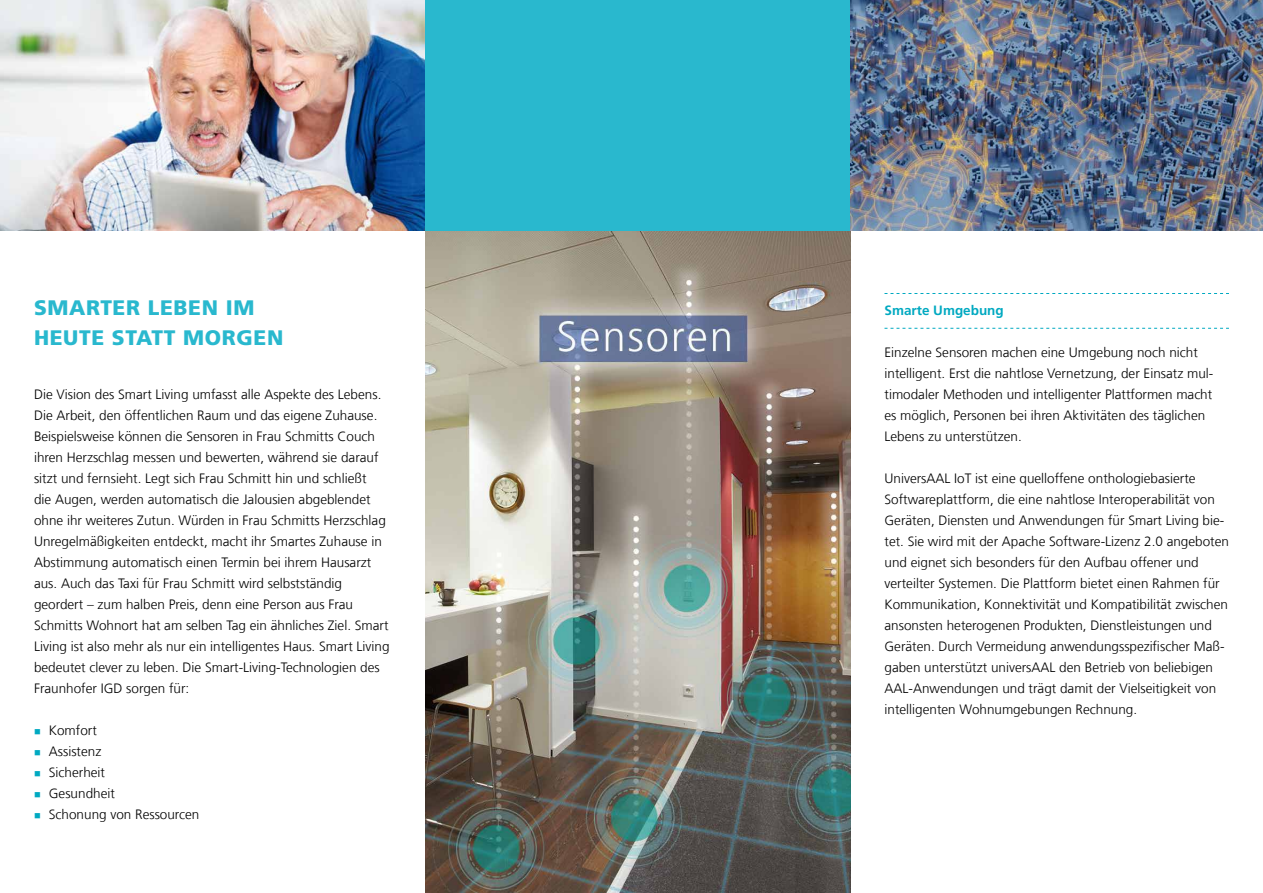
<style>
.page{position:relative;width:1263px;height:893px;background:#fff}
.page>*{position:absolute;margin:0;border:0;box-sizing:border-box;transform-origin:0 0}
.t1{font:900 21px/30px "Frutiger LT Com";letter-spacing:.03em;color:#29b8ce}
.t2{font:300 13.5px/21px "Frutiger LT Com";color:#000}
.t3{font:700 13.5px "Frutiger LT Com";color:#00a9c1}
</style>
<div class="page">
<img style="left:425px;top:231px;width:425px;height:662px">
<svg style="left:884px;top:293px;width:345px;height:1px"></svg>
<svg style="left:884px;top:328px;width:345px;height:1px"></svg>
<img style="left:0;top:0;width:425px;height:231px">
<div style="left:425px;top:0;width:425px;height:231px;background:#29b8ce"></div>
<img style="left:850px;top:0;width:413px;height:231px">
<h1 class="t1" style="left:34px;top:293px;width:251px">SMARTER LEBEN IM<br>HEUTE STATT MORGEN</h1>
<p class="t2" style="left:34px;top:384px;width:357px">Die Vision des Smart Living umfasst alle Aspekte des Lebens.<br>Die Arbeit, den öffentlichen Raum und das eigene Zuhause.<br>Beispielsweise können die Sensoren in Frau Schmitts Couch ihren Herzschlag messen und bewerten, während sie darauf sitzt und fernsieht. Legt sich Frau Schmitt hin und schließt<br>die Augen, werden automatisch die Jalousien abgeblendet ohne ihr weiteres Zutun. Würden in Frau Schmitts Herzschlag Unregelmäßigkeiten entdeckt, macht ihr Smartes Zuhause in Abstimmung automatisch einen Termin bei ihrem Hausarzt aus. Auch das Taxi für Frau Schmitt wird selbstständig geordert – zum halben Preis, denn eine Person aus Frau Schmitts Wohnort hat am selben Tag ein ähnliches Ziel. Smart Living ist also mehr als nur ein intelligentes Haus. Smart Living bedeutet clever zu leben. Die Smart-Living-Technologien des Fraunhofer IGD sorgen für:</p>
<p class="t2" style="left:49px;top:720px;width:152px">Komfort<br>Assistenz<br>Sicherheit<br>Gesundheit<br>Schonung von Ressourcen</p>
<p class="t3" style="left:884px;top:303px;width:121px">Smarte Umgebung</p>
<p class="t2" style="left:884px;top:342px;width:330px">Einzelne Sensoren machen eine Umgebung noch nicht intelligent. Erst die nahtlose Vernetzung, der Einsatz mul&shy;timodaler Methoden und intelligenter Plattformen macht es möglich, Personen bei ihren Aktivitäten des täglichen Lebens zu unterstützen.</p>
<p class="t2" style="left:884px;top:468px;width:346px">UniversAAL IoT ist eine quelloffene onthologiebasierte Softwareplattform, die eine nahtlose Interoperabilität von Geräten, Diensten und Anwendungen für Smart Living bie&shy;tet. Sie wird mit der Apache Software-Lizenz 2.0 angeboten und eignet sich besonders für den Aufbau offener und verteilter Systemen. Die Plattform bietet einen Rahmen für Kommunikation, Konnektivität und Kompatibilität zwischen ansonsten heterogenen Produkten, Dienstleistungen und Geräten. Durch Vermeidung anwendungsspezifischer Maß&shy;gaben unterstützt universAAL den Betrieb von beliebigen AAL-Anwendungen und trägt damit der Vielseitigkeit von intelligenten Wohnumgebungen Rechnung.</p>
</div>
